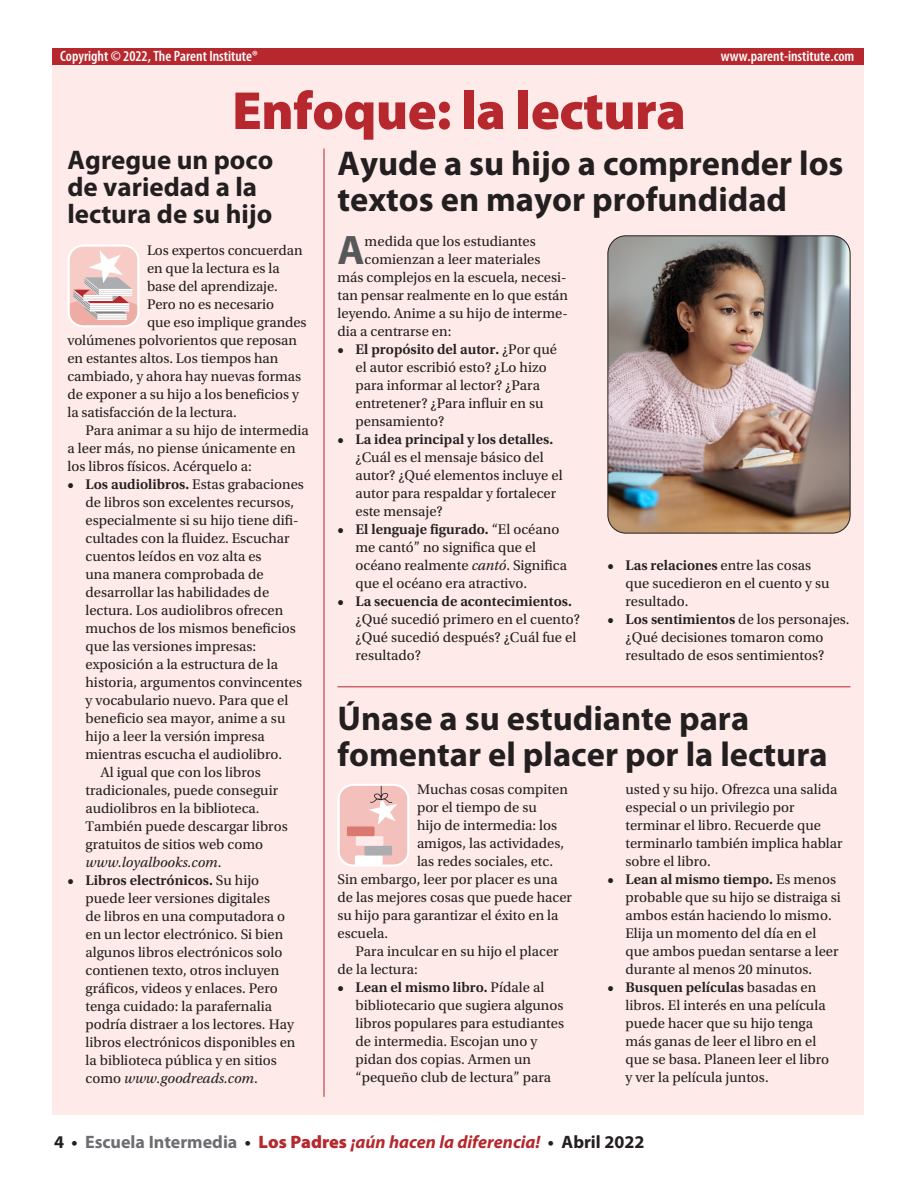
<style>
.page{position:relative;width:918px;height:1188px;background:#fff}
.page>*{position:absolute;margin:0;border:0;box-sizing:border-box;transform-origin:0 0}
.t1{font:900 54px "Myriad Pro";letter-spacing:-.01em;color:#b6282d}
.t2{font:700 41.4px "Myriad Pro";color:#57585a}
.t3{font:700 34.5px/36px "Myriad Pro";color:#231f20}
.t4{font:700 27px/27px "Myriad Pro";color:#231f20}
.t5{font:italic 700 18px "Myriad Pro";color:#b6282d}
.t6{font:600 condensed 15px "Myriad Pro";color:#fff}
.t7{font:14.7px/18px "Utopia Std";color:#231f20}
.t8{font:600 14.7px "Utopia Std";color:#231f20}
.t9{font:italic 14.7px "Utopia Std";color:#231f20}
.s1{font-weight:400}
.s2{font-style:normal}
.s3{font-weight:600}
.s4{font-style:italic}
.s5{font-style:normal;color:#231f20}
.s6{font-style:normal;color:#6c6d70}
.s7{font-weight:900;font-style:normal}
</style>
<div class="page">
<div style="left:53px;top:64px;width:811px;height:1050px;background:#feeae8"></div>
<div style="left:53px;top:49px;width:811px;height:16px;background:#b6282d"></div>
<hr style="left:338px;top:686px;width:512px;height:1px;background:#b6282d">
<hr style="left:324px;top:148px;width:1px;height:949px;background:#b6282d">
<svg style="left:68px;top:244px;width:72px;height:83px;background:#ebcdcb"></svg>
<svg style="left:338px;top:784px;width:72px;height:83px;background:#f0c9c5"></svg>
<img style="left:608px;top:236px;width:242px;height:297px">
<div style="left:608px;top:235px;width:242px;height:299px;border:1px solid #231f20;border-radius:18px"></div>
<p class="t6" style="left:60px;top:46px;width:199px">Copyright © 2022, The Parent Institute®</p>
<p class="t6" style="left:721px;top:46px;width:135px">www.parent-institute.com</p>
<h1 class="t1" style="left:232px;top:75px;width:455px">Enfoque: la lectura</h1>
<h3 class="t4" style="left:68px;top:145px;width:207px">Agregue un poco de variedad a la lectura de su hijo</h3>
<h3 class="t3" style="left:338px;top:144px;width:508px">Ayude a su hijo a comprender los textos en mayor profundidad</h3>
<p class="t7" style="left:147px;top:242px;width:157px">Los expertos concuerdan</p>
<p class="t7" style="left:147px;top:260px;width:134px">en que la lectura es la</p>
<p class="t7" style="left:147px;top:278px;width:132px">base del aprendizaje.</p>
<p class="t7" style="left:147px;top:296px;width:129px">Pero no es necesario</p>
<p class="t7" style="left:147px;top:314px;width:161px">que eso implique grandes</p>
<p class="t7" style="left:68px;top:332px;width:231px">volúmenes polvorientos que reposan</p>
<p class="t7" style="left:68px;top:350px;width:212px">en estantes altos. Los tiempos han</p>
<p class="t7" style="left:68px;top:368px;width:235px">cambiado, y ahora hay nuevas formas</p>
<p class="t7" style="left:68px;top:386px;width:233px">de exponer a su hijo a los beneficios y</p>
<p class="t7" style="left:68px;top:404px;width:171px">la satisfacción de la lectura.</p>
<p class="t7" style="left:85px;top:422px;width:225px">Para animar a su hijo de intermedia</p>
<p class="t7" style="left:68px;top:440px;width:230px">a leer más, no piense únicamente en</p>
<p class="t7" style="left:68px;top:458px;width:186px">los libros físicos. Acérquelo a:</p>
<p class="t8" style="left:68px;top:476px;width:238px">• Los audiolibros. <span class="s1">Estas grabaciones</span></p>
<p class="t7" style="left:86px;top:494px;width:210px">de libros son excelentes recursos,</p>
<p class="t7" style="left:86px;top:512px;width:215px">especialmente si su hijo tiene difi-</p>
<p class="t7" style="left:86px;top:530px;width:206px">cultades con la fluidez. Escuchar</p>
<p class="t7" style="left:86px;top:548px;width:178px">cuentos leídos en voz alta es</p>
<p class="t7" style="left:86px;top:566px;width:180px">una manera comprobada de</p>
<p class="t7" style="left:86px;top:584px;width:185px">desarrollar las habilidades de</p>
<p class="t7" style="left:86px;top:602px;width:199px">lectura. Los audiolibros ofrecen</p>
<p class="t7" style="left:86px;top:620px;width:212px">muchos de los mismos beneficios</p>
<p class="t7" style="left:86px;top:638px;width:172px">que las versiones impresas:</p>
<p class="t7" style="left:86px;top:656px;width:194px">exposición a la estructura de la</p>
<p class="t7" style="left:86px;top:674px;width:218px">historia, argumentos convincentes</p>
<p class="t7" style="left:86px;top:692px;width:204px">y vocabulario nuevo. Para que el</p>
<p class="t7" style="left:86px;top:710px;width:201px">beneficio sea mayor, anime a su</p>
<p class="t7" style="left:86px;top:728px;width:181px">hijo a leer la versión impresa</p>
<p class="t7" style="left:86px;top:746px;width:198px">mientras escucha el audiolibro.</p>
<p class="t7" style="left:101px;top:764px;width:162px">Al igual que con los libros</p>
<p class="t7" style="left:86px;top:782px;width:194px">tradicionales, puede conseguir</p>
<p class="t7" style="left:86px;top:800px;width:176px">audiolibros en la biblioteca.</p>
<p class="t7" style="left:86px;top:818px;width:204px">También puede descargar libros</p>
<p class="t7" style="left:86px;top:836px;width:179px">gratuitos de sitios web como</p>
<p class="t9" style="left:86px;top:854px;width:137px">www.loyalbooks.com<span class="s2">.</span></p>
<p class="t7" style="left:86px;top:872px;width:212px;text-indent:-18px"><span class="s3">• Libros electrónicos.</span> Su hijo puede leer versiones digitales<br>de libros en una computadora o en un lector electrónico. Si bien algunos libros electrónicos solo contienen texto, otros incluyen gráficos, videos y enlaces. Pero tenga cuidado: la parafernalia podría distraer a los lectores. Hay libros electrónicos disponibles en la biblioteca pública y en sitios como <span class="s4">www.goodreads.com</span>.</p>
<h2 class="t2" style="left:338px;top:223px;width:29px">A</h2>
<p class="t7" style="left:365px;top:233px;width:173px">medida que los estudiantes</p>
<p class="t7" style="left:365px;top:251px;width:177px">comienzan a leer materiales</p>
<p class="t7" style="left:337px;top:269px;width:231px">más complejos en la escuela, necesi-</p>
<p class="t7" style="left:337px;top:287px;width:232px">tan pensar realmente en lo que están</p>
<p class="t7" style="left:337px;top:305px;width:232px">leyendo. Anime a su hijo de interme-</p>
<p class="t7" style="left:337px;top:323px;width:115px">dia a centrarse en:</p>
<p class="t7" style="left:356px;top:341px;width:203px;text-indent:-18px"><span class="s3">• El propósito del autor.</span> ¿Por qué el autor escribió esto? ¿Lo hizo para informar al lector? ¿Para entretener? ¿Para influir en su pensamiento?</p>
<p class="t8" style="left:338px;top:431px;width:217px">• La idea principal y los detalles.</p>
<p class="t7" style="left:356px;top:449px;width:209px">¿Cuál es el mensaje básico del autor? ¿Qué elementos incluye el autor para respaldar y fortalecer este mensaje?</p>
<p class="t7" style="left:356px;top:521px;width:213px;text-indent:-18px"><span class="s3">• El lenguaje figurado.</span> “El océano me cantó” no significa que el océano realmente <span class="s4">cantó</span>. Significa que el océano era atractivo.</p>
<p class="t8" style="left:338px;top:593px;width:236px">• La secuencia de acontecimientos.</p>
<p class="t7" style="left:356px;top:611px;width:226px">¿Qué sucedió primero en el cuento? ¿Qué sucedió después? ¿Cuál fue el resultado?</p>
<p class="t7" style="left:626px;top:556px;width:206px;text-indent:-18px"><span class="s3">• Las relaciones</span> entre las cosas que sucedieron en el cuento y su resultado.</p>
<p class="t7" style="left:608px;top:610px;width:244px;text-align:center"><span class="s3">• Los sentimientos</span> de los personajes. ¿Qué decisiones tomaron como resultado de esos sentimientos?</p>
<h3 class="t3" style="left:338px;top:700px;width:492px">Únase a su estudiante para fomentar el placer por la lectura</h3>
<p class="t7" style="left:417px;top:781px;width:152px">Muchas cosas compiten</p>
<p class="t7" style="left:417px;top:799px;width:121px">por el tiempo de su</p>
<p class="t7" style="left:417px;top:817px;width:142px">hijo de intermedia: los</p>
<p class="t7" style="left:417px;top:835px;width:149px">amigos, las actividades,</p>
<p class="t7" style="left:417px;top:853px;width:138px">las redes sociales, etc.</p>
<p class="t7" style="left:338px;top:871px;width:222px">Sin embargo, leer por placer es una</p>
<p class="t7" style="left:338px;top:889px;width:236px">de las mejores cosas que puede hacer</p>
<p class="t7" style="left:338px;top:907px;width:223px">su hijo para garantizar el éxito en la</p>
<p class="t7" style="left:338px;top:925px;width:52px">escuela.</p>
<p class="t7" style="left:355px;top:943px;width:205px">Para inculcar en su hijo el placer</p>
<p class="t7" style="left:338px;top:961px;width:82px">de la lectura:</p>
<p class="t7" style="left:356px;top:979px;width:210px;text-indent:-18px"><span class="s3">• Lean el mismo libro.</span> Pídale al bibliotecario que sugiera algunos libros populares para estudiantes de intermedia. Escojan uno y pidan dos copias. Armen un “pequeño club de lectura” para</p>
<p class="t7" style="left:626px;top:781px;width:219px">usted y su hijo. Ofrezca una salida especial o un privilegio por terminar el libro. Recuerde que terminarlo también implica hablar sobre el libro.</p>
<p class="t7" style="left:626px;top:871px;width:217px;text-indent:-18px"><span class="s3">• Lean al mismo tiempo.</span> Es menos probable que su hijo se distraiga si ambos están haciendo lo mismo.<br>Elija un momento del día en el que ambos puedan sentarse a leer durante al menos 20 minutos.</p>
<p class="t7" style="left:626px;top:979px;width:205px;text-indent:-18px"><span class="s3">• Busquen películas</span> basadas en libros. El interés en una película puede hacer que su hijo tenga más ganas de leer el libro en el que se basa. Planeen leer el libro y ver la película juntos.</p>
<p class="t5" style="left:54px;top:1130px;width:592px"><span class="s5">4 •</span> <span class="s6">Escuela Intermedia</span> <span class="s5">•</span> <span class="s7">Los Padres</span> ¡aún hacen la diferencia! <span class="s5">• Abril 2022</span></p>
</div>
